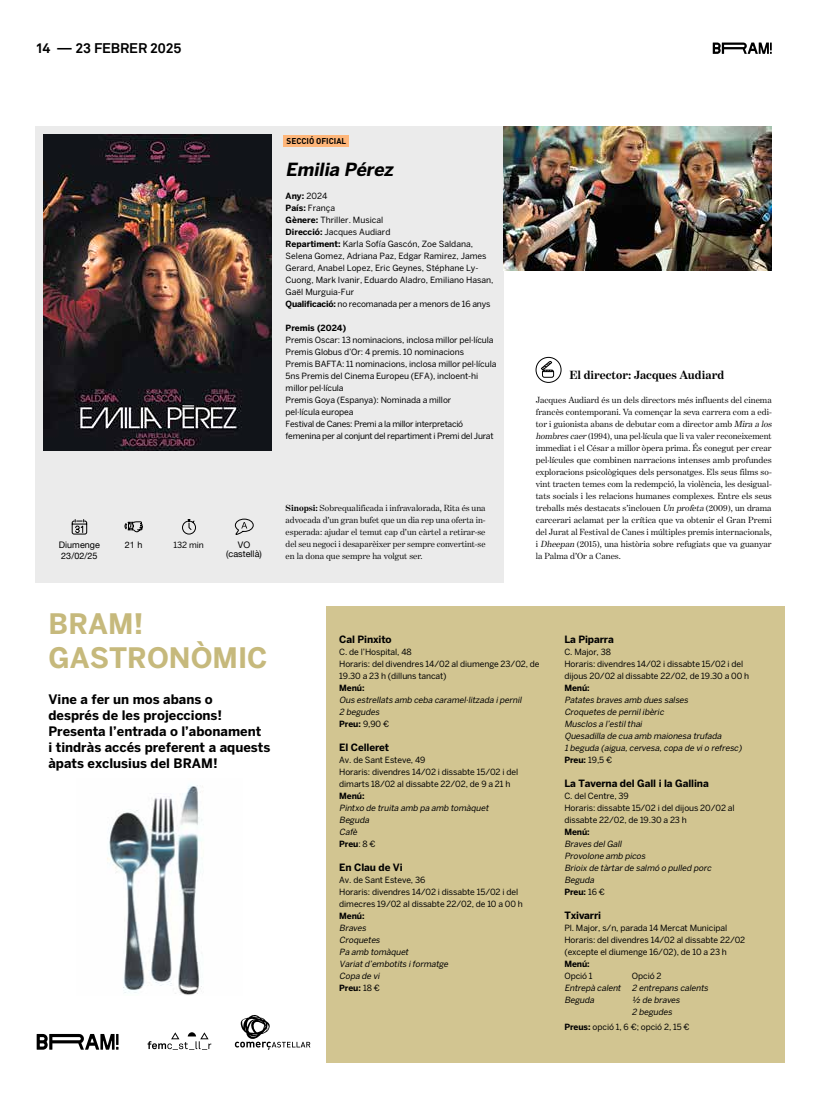
<style>
.page{position:relative;width:820px;height:1106px;background:#fff}
.page>*{position:absolute;margin:0;border:0;box-sizing:border-box;transform-origin:0 0}
.t1{font:700 28px/34px "Benton Sans";color:#c6b97c}
.t2{font:italic 700 18px "Benton Sans";color:#000}
.t3{font:700 14px "Akkurat";letter-spacing:-.01em;color:#000}
.t4{font:700 13px/16px "Benton Sans";color:#000}
.t5{font:700 12px "Benton Modern One";color:#000}
.t6{font:700 10px "Benton Sans";letter-spacing:-.01em;color:#000}
.t7{font:9px/12px "Benton Modern One";color:#000;text-align:justify}
.t8{font:9px/9px "Helvetica Neue";letter-spacing:.005em;color:#000;text-align:center}
.t9{font:8.5px/12px "Benton Sans";letter-spacing:-.01em;color:#000}
.t10{font:italic 8.5px/12px "Benton Sans";color:#000}
.t11{font:700 8.5px "Benton Sans";letter-spacing:-.01em;color:#000}
.t12{font:700 8.4px "DIN";letter-spacing:.005em;color:#000}
.s1{font-weight:700}
.s2{font-style:italic}
.s3{font-weight:700;font-style:normal}
.s4{font-style:normal}
</style>
<div class="page">
<div style="left:35px;top:127px;width:468px;height:456px;background:#ebebeb"></div>
<svg style="left:712px;top:43px;width:59px;height:11px"></svg>
<svg style="left:124px;top:521px;width:19px;height:11px"></svg>
<svg style="left:72px;top:519px;width:15px;height:15px"></svg>
<svg style="left:182px;top:519px;width:14px;height:15px"></svg>
<svg style="left:235px;top:518px;width:18px;height:17px"></svg>
<img style="left:43px;top:134px;width:228px;height:316px">
<img style="left:503px;top:127px;width:268px;height:144px">
<svg style="left:536px;top:357px;width:25px;height:25px"></svg>
<div style="left:535px;top:357px;width:26px;height:25px;border:1px solid #000;border-radius:50%"></div>
<div style="left:542px;top:370px;width:11px;height:7px;border:1px solid #000;border-radius:2px"></div>
<svg style="left:540px;top:360px;width:13px;height:12px"></svg>
<div style="left:283px;top:136px;width:66px;height:11px;background:#feb67a"></div>
<div style="left:326px;top:607px;width:458px;height:456px;background:#d2c591"></div>
<img style="left:107px;top:785px;width:96px;height:210px">
<svg style="left:37px;top:1034px;width:81px;height:15px"></svg>
<svg style="left:147px;top:1032px;width:64px;height:17px"></svg>
<svg style="left:235px;top:1015px;width:75px;height:34px"></svg>
<h3 class="t3" style="left:35px;top:39px;width:147px">14 — 23 FEBRER 2025</h3>
<p class="t8" style="left:59px;top:540px;width:43px">Diumenge</p>
<p class="t8" style="left:125px;top:540px;width:19px">21 h</p>
<p class="t8" style="left:61px;top:551px;width:38px">23/02/25</p>
<p class="t12" style="left:286px;top:136px;width:61px">SECCIÓ OFICIAL</p>
<h2 class="t2" style="left:285px;top:159px;width:113px">Emilia Pérez</h2>
<p class="t9" style="left:285px;top:189px;width:209px"><span class="s1">Any:</span> 2024<br><span class="s1">País:</span> França<br><span class="s1">Gènere:</span> Thriller. Musical<br><span class="s1">Direcció:</span> Jacques Audiard<br><span class="s1">Repartiment:</span> Karla Sofía Gascón, Zoe Saldana, Selena Gomez, Adriana Paz, Edgar Ramirez, James Gerard, Anabel Lopez, Eric Geynes, Stéphane Ly-Cuong, Mark Ivanir, Eduardo Aladro, Emiliano Hasan, Gaël Murguia-Fur<br><span class="s1">Qualificació:</span> no recomanada per a menors de 16 anys</p>
<p class="t11" style="left:285px;top:322px;width:62px">Premis (2024)</p>
<p class="t9" style="left:285px;top:333px;width:212px">Premis Oscar: 13 nominacions, inclosa millor pel·lícula Premis Globus d’Or: 4 premis. 10 nominacions<br>Premis BAFTA: 11 nominacions, inclosa millor pel·lícula 5ns Premis del Cinema Europeu (EFA), incloent-hi millor pel·lícula<br>Premis Goya (Espanya): Nominada a millor<br>pel·lícula europea<br>Festival de Canes: Premi a la millor interpretació femenina per al conjunt del repartiment i Premi del Jurat</p>
<p class="t9" style="left:173px;top:539px;width:32px">132 min</p>
<p class="t8" style="left:226px;top:540px;width:37px">VO (castellà)</p>
<p class="t7" style="left:285px;top:501px;width:201px"><span class="s1">Sinopsi:</span> Sobrequalificada i infravalorada, Rita és una advocada d’un gran bufet que un dia rep una oferta in&shy;esperada: ajudar el temut cap d’un càrtel a retirar-se del seu negoci i desaparèixer per sempre convertint-se en la dona que sempre ha volgut ser.</p>
<h3 class="t5" style="left:569px;top:368px;width:156px">El director: Jacques Audiard</h3>
<p class="t7" style="left:535px;top:393px;width:239px;text-align:left">Jacques Audiard és un dels directors més influents del cinema francès contemporani. Va començar la seva carrera com a edi&shy;tor i guionista abans de debutar com a director amb <span class="s2">Mira a los hombres caer</span> (1994), una pel·lícula que li va valer reconeixement immediat i el César a millor òpera prima. És conegut per crear pel·lícules que combinen narracions intenses amb profundes exploracions psicològiques dels personatges. Els seus films so&shy;vint tracten temes com la redempció, la violència, les desigual&shy;tats socials i les relacions humanes complexes. Entre els seus treballs més destacats s’inclouen <span class="s2">Un profeta</span> (2009), un drama carcerari aclamat per la crítica que va obtenir el Gran Premi del Jurat al Festival de Canes i múltiples premis internacionals, i <span class="s2">Dheepan</span> (2015), una història sobre refugiats que va guanyar la Palma d’Or a Canes.</p>
<h1 class="t1" style="left:48px;top:606px;width:221px">BRAM!<br>GASTRONÒMIC</h1>
<h3 class="t4" style="left:48px;top:691px;width:223px">Vine a fer un mos abans o<br>després de les projeccions!<br>Presenta l’entrada o l’abonament<br>i tindràs accés preferent a aquests àpats exclusius del BRAM!</h3>
<p class="t6" style="left:339px;top:633px;width:54px">Cal Pinxito</p>
<p class="t9" style="left:339px;top:645px;width:202px">C. de l’Hospital, 48<br>Horaris: del divendres 14/02 al diumenge 23/02, de<br>19.30 a 23 h (dilluns tancat)</p>
<p class="t11" style="left:339px;top:682px;width:27px">Menú:</p>
<p class="t10" style="left:339px;top:693px;width:185px">Ous estrellats amb ceba caramel·litzada ipernil<br>2 begudes<br><span class="s3">Preu:</span> <span class="s4">9,90 €</span></p>
<p class="t6" style="left:339px;top:741px;width:51px">El Celleret</p>
<p class="t9" style="left:339px;top:753px;width:180px">Av. de Sant Esteve, 49<br>Horaris: divendres 14/02 i dissabte 15/02 i del dimarts 18/02 al dissabte 22/02, de 9 a 21 h</p>
<p class="t11" style="left:339px;top:790px;width:27px">Menú:</p>
<p class="t10" style="left:339px;top:801px;width:152px">Pintxo de truita amb pa amb tomàquet<br>Beguda<br>Cafè<br><span class="s3">Preu</span><span class="s4">: 8 €</span></p>
<p class="t6" style="left:339px;top:861px;width:65px">En Clau de Vi</p>
<p class="t9" style="left:339px;top:873px;width:185px">Av. de Sant Esteve, 36<br>Horaris: divendres 14/02 i dissabte 15/02 i del dimecres 19/02 al dissabte 22/02, de 10 a 00 h</p>
<p class="t11" style="left:339px;top:910px;width:27px">Menú:</p>
<p class="t10" style="left:339px;top:921px;width:112px">Braves<br>Croquetes<br>Pa amb tomàquet<br>Variatd’embotits iformatge<br>Copa de vi<br><span class="s3">Preu:</span> <span class="s4">18 €</span></p>
<p class="t6" style="left:564px;top:633px;width:51px">La Piparra</p>
<p class="t9" style="left:564px;top:645px;width:186px">C. Major, 38<br>Horaris: divendres 14/02 i dissabte 15/02 i del dijous 20/02 al dissabte 22/02, de 19.30 a 00 h</p>
<p class="t11" style="left:564px;top:682px;width:27px">Menú:</p>
<p class="t10" style="left:564px;top:693px;width:181px">Patates braves amb dues salses<br>Croquetes de pernilibèric<br>Musclos a l’estilthai<br>Quesadilla de cua amb maionesa trufada<br>1 beguda (aigua,cervesa,copa de vio refresc)<br><span class="s3">Preu:</span> <span class="s4">19,5 €</span></p>
<p class="t6" style="left:564px;top:777px;width:146px">La Taverna del Gall i la Gallina</p>
<p class="t9" style="left:564px;top:789px;width:172px">C. del Centre, 39<br>Horaris: dissabte 15/02 i del dijous 20/02 al dissabte 22/02, de 19.30 a 23 h</p>
<p class="t11" style="left:564px;top:826px;width:27px">Menú:</p>
<p class="t10" style="left:564px;top:837px;width:150px">Braves delGall<br>Provolone amb picos<br>Brioix de tàrtarde salmó o pulled porc<br>Beguda<br><span class="s3">Preu:</span> <span class="s4">16 €</span></p>
<p class="t6" style="left:564px;top:909px;width:38px">Txivarri</p>
<p class="t9" style="left:564px;top:921px;width:182px">Pl. Major, s/n, parada 14 Mercat Municipal<br>Horaris: del divendres 14/02 al dissabte 22/02 (excepte el diumenge 16/02), de 10 a 23 h</p>
<p class="t11" style="left:564px;top:958px;width:27px">Menú:</p>
<p class="t9" style="left:564px;top:969px;width:30px">Opció 1</p>
<p class="t10" style="left:564px;top:981px;width:60px">Entrepà calent<br>Beguda</p>
<p class="t9" style="left:564px;top:1020px;width:127px"><span class="s1">Preus:</span> opció 1, 6 €; opció 2, 15 €</p>
<p class="t9" style="left:631px;top:969px;width:31px">Opció 2</p>
<p class="t10" style="left:631px;top:981px;width:79px">2 entrepans calents ½ de braves<br>2 begudes</p>
</div>
